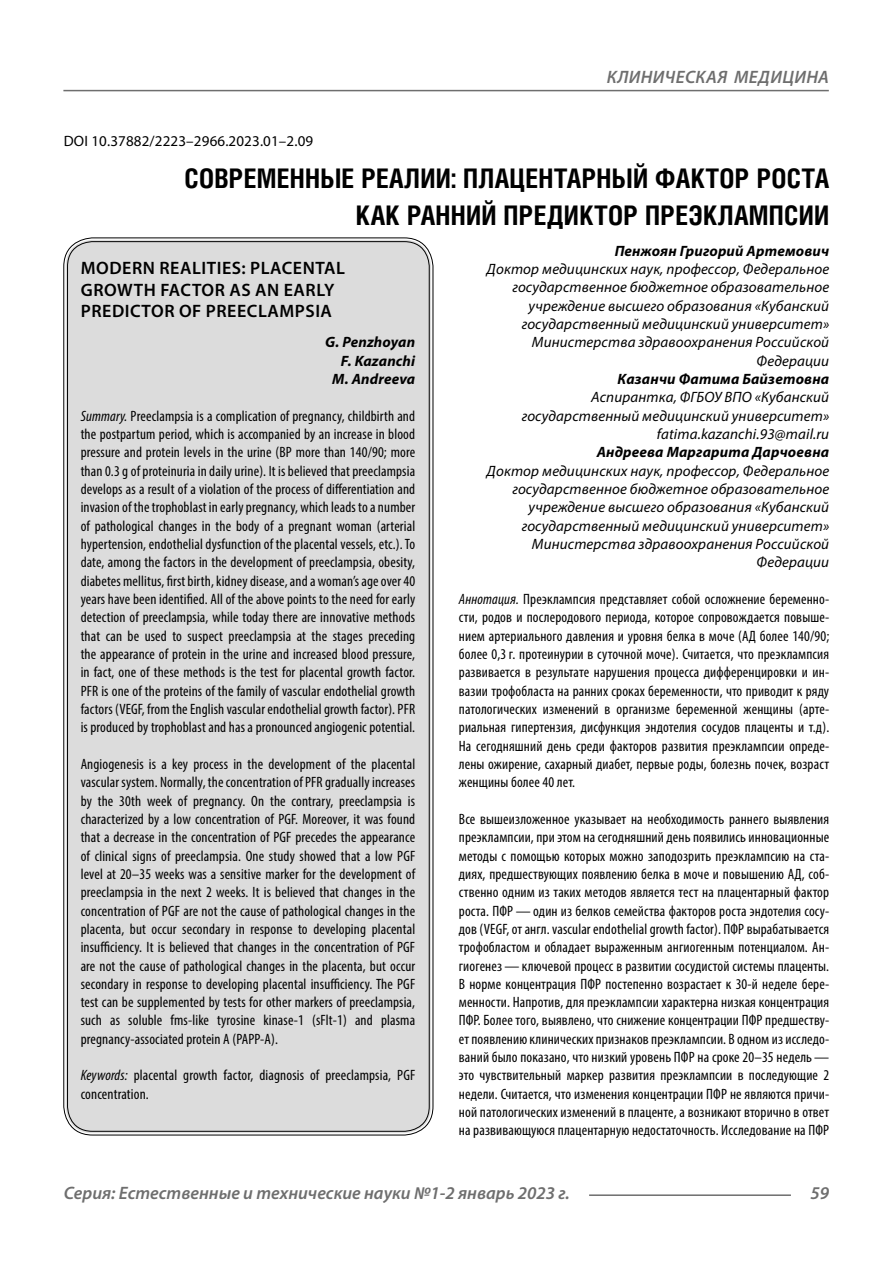
<style>
.page{position:relative;width:893px;height:1263px;background:#fff}
.page>*{position:absolute;margin:0;border:0;box-sizing:border-box;transform-origin:0 0}
.Header{font:700 27px/37.5px "Helios Cond C";letter-spacing:.01em;color:#000;text-align:right}
.t1{font:italic 600 18px "Myriad Pro";color:#6e6e6e}
.Header-eng{font:600 18px/21.6px "Myriad Pro";letter-spacing:.03em;color:#000}
.Annotation-eng{font:condensed 15px/18.3px "Myriad Pro";letter-spacing:.01em;color:#000;text-align:justify}
.Annotation-rus{font:condensed 15px/18.3px "Myriad Pro";letter-spacing:.01em;color:#000;text-align:justify}
.Author-doc{font:italic 15px/18.3px "Myriad Pro";letter-spacing:.01em;color:#000;text-align:right}
.Author{font:italic 700 15px "Myriad Pro";letter-spacing:.01em;color:#000}
.DOI{font:15px "Myriad Pro";letter-spacing:.01em;color:#000}
.Author-eng{font:italic 700 15px "Myriad Pro";letter-spacing:.01em;color:#000}
.Author-email{font:italic 15px "Myriad Pro";letter-spacing:.01em;color:#000}
.s1{font-style:italic}
</style>
<div class="page">
<div style="left:66px;top:240px;width:365px;height:893px;background:#dcdcdc;border-radius:27px"></div>
<hr style="left:589px;top:1194px;width:202px;height:2px;background:#6e6e6e">
<hr style="left:63px;top:90px;width:766px;height:1px;background:#6e6e6e">
<p class="t1" style="left:607px;top:66px;width:24px">Клини</p>
<p class="t1" style="left:665px;top:66px;width:23px">ческая</p>
<p class="t1" style="left:734px;top:66px;width:13px">медицина</p>
<p class="DOI" style="left:64px;top:132px;width:251px">DOI 10.37882/2223–2966.2023.01–2.09</p>
<p class="Header" style="left:184px;top:159px;width:646px">СОВРЕМЕННЫЕ РЕАЛИИ: ПЛАЦЕНТАРНЫЙ ФАКТОР РОСТА<br>КАК РАННИЙ ПРЕДИКТОР ПРЕЭКЛАМПСИИ</p>
<p class="Author" style="left:615px;top:241px;width:216px">Пенжоян Григорий Артемович</p>
<p class="Author-doc" style="left:487px;top:260px;width:344px">Доктор медицинских наук, профессор, Федеральное государственное бюджетное образовательное учреждение высшего образования «Кубанский государственный медицинский университет» Министерства здравоохранения Российской Федерации</p>
<p class="Author" style="left:618px;top:369px;width:213px">Казанчи Фатима Байзетовна</p>
<p class="Author-doc" style="left:522px;top:388px;width:309px">Аспирантка, ФГБОУ ВПО «Кубанский государственный медицинский университет»</p>
<p class="Author-email" style="left:657px;top:425px;width:174px">fatima.kazanchi.93@mail.ru</p>
<p class="Author" style="left:597px;top:443px;width:234px">Андреева Маргарита Дарчоевна</p>
<p class="Author-doc" style="left:487px;top:461px;width:344px">Доктор медицинских наук, профессор, Федеральное государственное бюджетное образовательное учреждение высшего образования «Кубанский государственный медицинский университет» Министерства здравоохранения Российской Федерации</p>
<p class="Annotation-rus" style="left:459px;top:590px;width:372px"><span class="s1">Аннотация.</span> Преэклампсия представляет собой осложнение беременно&shy;сти, родов и послеродового периода, которое сопровождается повыше&shy;нием артериального давления и уровня белка в моче (АД более 140/90; более 0,3 г. протеинурии в суточной моче). Считается, что преэклампсия развивается в результате нарушения процесса дифференцировки и ин&shy;вазии трофобласта на ранних сроках беременности, что приводит к ряду патологических изменений в организме беременной женщины (арте&shy;риальная гипертензия, дисфункция эндотелия сосудов плаценты и т.д).<br>На сегодняшний день среди факторов развития преэклампсии опреде&shy;лены ожирение, сахарный диабет, первые роды, болезнь почек, возраст женщины более 40 лет.</p>
<p class="Annotation-rus" style="left:459px;top:810px;width:372px">Все вышеизложенное указывает на необходимость раннего выявления преэклампсии, при этом на сегодняшний день появились инновационные методы с помощью которых можно заподозрить преэклампсию на ста&shy;диях, предшествующих появлению белка в моче и повышению АД, соб&shy;ственно одним из таких методов является тест на плацентарный фактор роста. ПФР — один из белков семейства факторов роста эндотелия сосу&shy;дов (VEGF, от англ. vascular endothelial growth factor). ПФР вырабатывается трофобластом и обладает выраженным ангиогенным потенциалом. Ан&shy;гиогенез—ключевой процесс в развитии сосудистой системы плаценты.<br>В норме концентрация ПФР постепенно возрастает к 30-й неделе бере&shy;менности. Напротив, для преэклампсии характерна низкая концентрация ПФР. Более того, выявлено, что снижение концентрации ПФР предшеству&shy;ет появлению клинических признаков преэклампсии. В одном из исследо&shy;ваний было показано, что низкий уровень ПФР на сроке 20–35 недель— это чувствительный маркер развития преэклампсии в последующие 2 недели. Считается, что изменения концентрации ПФР не являются причи&shy;ной патологических изменений в плаценте, а возникают вторично в ответ на развивающуюся плацентарную недостаточность. Исследование на ПФР</p>
<p class="Header-eng" style="left:81px;top:257px;width:266px">MODERN REALITIES: PLACENTAL<br>GROWTH FACTOR AS AN EARLY<br>PREDICTOR OF PREECLAMPSIA</p>
<p class="Author-eng" style="left:325px;top:333px;width:91px">G. Penzhoyan</p>
<p class="Author-eng" style="left:341px;top:351px;width:76px">F. Kazanchi</p>
<p class="Author-eng" style="left:332px;top:369px;width:84px">M. Andreeva</p>
<p class="Annotation-eng" style="left:81px;top:406px;width:336px"><span class="s1">Summary.</span> Preeclampsia is a complication of pregnancy, childbirth and the postpartum period, which is accompanied by an increase in blood pressure and protein levels in the urine (BP more than 140/90; more than 0.3 g of proteinuria in daily urine). It is believed that preeclampsia develops as a result of a violation of the process of differentiation and invasion of the trophoblast in early pregnancy, which leads to a number of pathological changes in the body of a pregnant woman (arterial hypertension, endothelial dysfunction of the placental vessels, etc.). To date, among the factors in the development of preeclampsia, obesity, diabetes mellitus, first birth, kidney disease, and a woman’s age over 40 years have been identified. All of the above points to the need for early detection of preeclampsia, while today there are innovative methods that can be used to suspect preeclampsia at the stages preceding the appearance of protein in the urine and increased blood pressure, in fact, one of these methods is the test for placental growth factor.<br>PFR is one of the proteins of the family of vascular endothelial growth factors (VEGF, from the English vascular endothelial growth factor). PFR is produced by trophoblast and has a pronounced angiogenic potential.</p>
<p class="Annotation-eng" style="left:81px;top:755px;width:336px">Angiogenesis is a key process in the development of the placental vascular system. Normally, the concentration of PFR gradually increases by the 30th week of pregnancy. On the contrary, preeclampsia is characterized by a low concentration of PGF. Moreover, it was found that a decrease in the concentration of PGF precedes the appearance of clinical signs of preeclampsia. One study showed that a low PGF level at 20–35 weeks was a sensitive marker for the development of preeclampsia in the next 2 weeks. It is believed that changes in the concentration of PGF are not the cause of pathological changes in the placenta, but occur secondary in response to developing placental insufficiency. It is believed that changes in the concentration of PGF are not the cause of pathological changes in the placenta, but occur secondary in response to developing placental insufficiency. The PGF test can be supplemented by tests for other markers of preeclampsia, such as soluble fms-like tyrosine kinase‑1 (sFlt‑1) and plasma pregnancy-associated protein A (PAPP-A).</p>
<p class="Annotation-eng" style="left:81px;top:1066px;width:336px"><span class="s1">Keywords:</span> placental growth factor, diagnosis of preeclampsia, PGF concentration.</p>
<p class="t1" style="left:64px;top:1182px;width:508px">Серия: Естественные и технические науки №1-2 январь 2023 г.</p>
<p class="t1" style="left:810px;top:1182px;width:20px">59</p>
</div>
